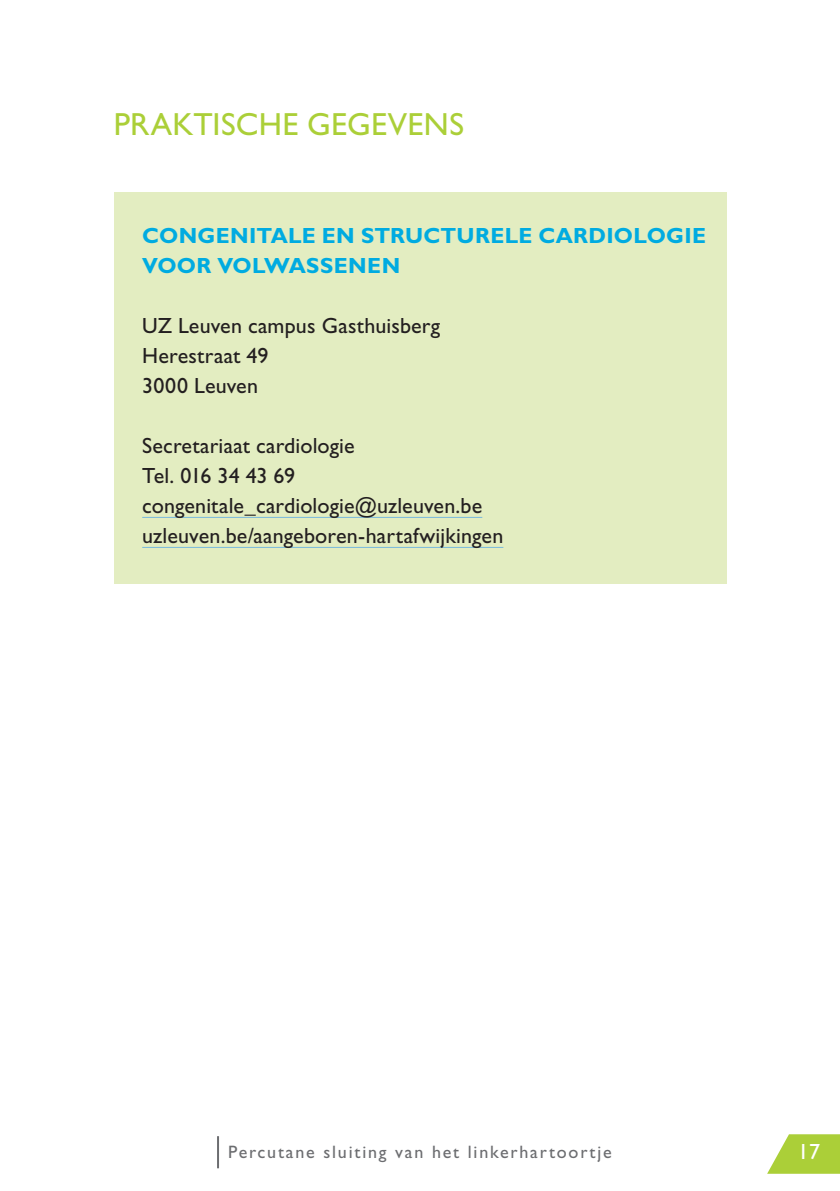
<style>
.page{position:relative;width:840px;height:1191px;background:#fff}
.page>*{position:absolute;margin:0;border:0;box-sizing:border-box;transform-origin:0 0}
.t1{font:32px "Gill Sans Std";letter-spacing:.01em;color:#abcf38}
.t2{font:22px/30px "Gill Sans Std";letter-spacing:.005em;color:#231f20}
.t3{font:700 22px/30px "Gill Sans Std";letter-spacing:.01em;color:#00abe1}
.t4{font:22px "Gill Sans Std";color:#fff}
.t5{font:18px "Gill Sans Std";letter-spacing:.1em;color:#6c6d70}
</style>
<div class="page">
<hr style="left:217px;top:1136px;width:2px;height:32px;background:#6c6d70">
<svg style="left:767px;top:1134px;width:72px;height:39px"></svg>
<div style="left:114px;top:193px;width:612px;height:391px;background:#e3edc1"></div>
<hr style="left:142px;top:517px;width:340px;height:1px;background:#78b9dd">
<hr style="left:142px;top:547px;width:361px;height:1px;background:#78b9dd">
<h1 class="t1" style="left:114px;top:106px;width:351px">PRAKTISCHE GEGEVENS</h1>
<p class="t3" style="left:142px;top:221px;width:565px">CONGENITALE EN STRUCTURELE CARDIOLOGIE<br>VOOR VOLWASSENEN</p>
<p class="t2" style="left:142px;top:311px;width:299px">UZ Leuven campus Gasthuisberg<br>Herestraat 49<br>3000 Leuven</p>
<p class="t2" style="left:142px;top:431px;width:362px">Secretariaat cardiologie<br>Tel. 016 34 43 69 congenitale_cardiologie@uzleuven.be uzleuven.be/aangeboren-hartafwijkingen</p>
<p class="t5" style="left:228px;top:1141px;width:385px">Percutane sluiting van het linkerhartoortje</p>
<p class="t4" style="left:797px;top:1138px;width:23px">17</p>
</div>
